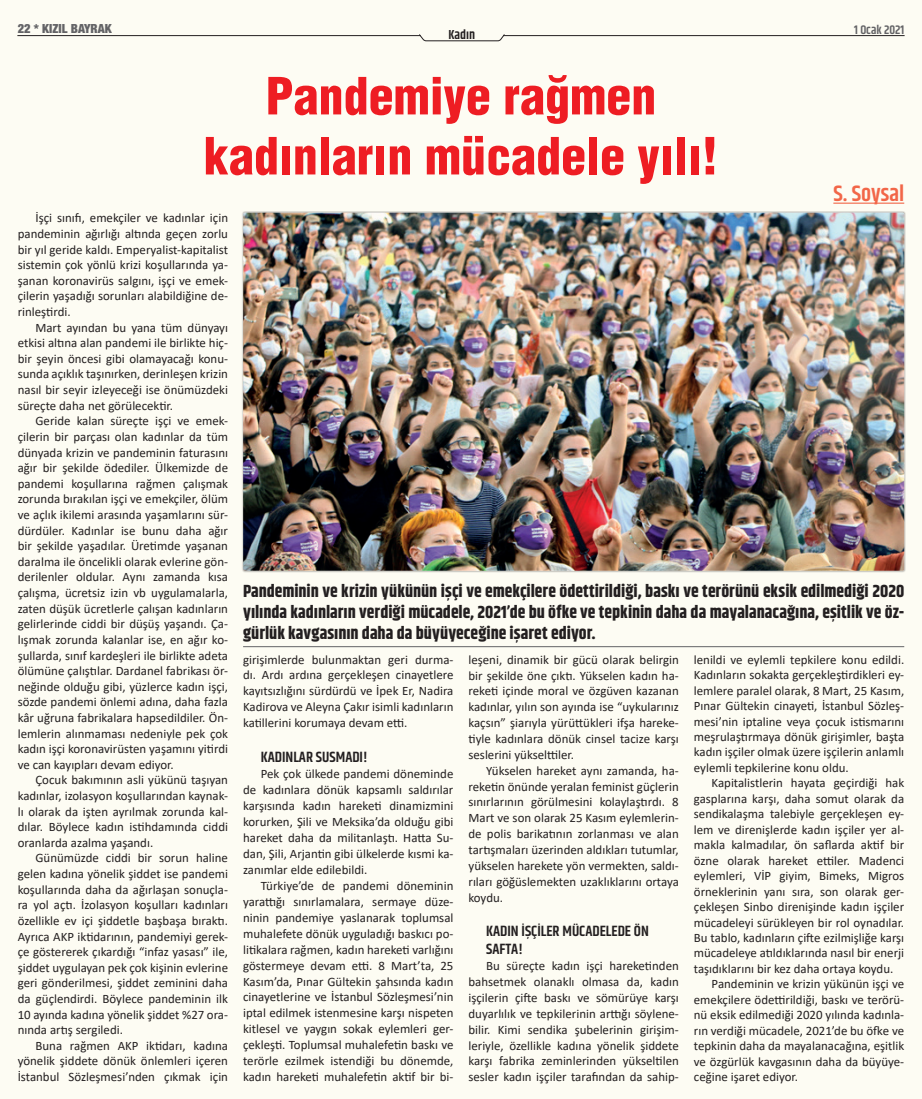
<style>
.page{position:relative;width:922px;height:1099px;background:#fff}
.page>*{position:absolute;margin:0;border:0;box-sizing:border-box;transform-origin:0 0}
.ana_başlık{font:900 condensed 50px/60px "Helvetica";color:#ee1d23;text-align:center}
.üst_imza{font:600 22.5px "Khand";color:#f26648}
.üst_spot{font:700 17.5px/21px "Khand";letter-spacing:.005em;color:#231f20;text-align:justify}
.ara_başlık{font:600 15px/18.4px "Khand";color:#231f20}
.t1{font:600 13.12px "Khand";color:#231f20}
.t2{font:12.88px/15.6px "Calibri";color:#231f20;text-align:justify}
.t3{font:900 condensed 12.5px "Helvetica Neue";color:#636366}
.t4{font:600 12.5px "Khand";color:#636366}
</style>
<div class="page">
<div style="left:0;top:0;width:921px;height:1098px;background:#fdfcf3"></div>
<hr style="left:18px;top:35px;width:402px;height:1px;background:#231f20">
<hr style="left:503px;top:35px;width:400px;height:1px;background:#231f20">
<svg style="left:419px;top:34px;width:85px;height:7px"></svg>
<hr style="left:833px;top:202px;width:71px;height:2px;background:#f26648">
<img style="left:243px;top:213px;width:661px;height:357px">
<hr style="left:243px;top:646px;width:661px;height:1px;background:#636366">
<p class="t3" style="left:18px;top:20px;width:95px">22 * KIZIL BAYRAK</p>
<p class="t4" style="left:854px;top:22px;width:52px">1 Ocak 2021</p>
<p class="t1" style="left:448px;top:26px;width:28px">Kadın</p>
<p class="ana_başlık" style="left:204px;top:65px;width:515px">Pandemiye rağmen kadınların mücadele yılı!</p>
<p class="üst_imza" style="left:833px;top:179px;width:72px">S. Soysal</p>
<p class="t2" style="left:18px;top:210px;width:212px;text-indent:18px">İşçi sınıfı, emekçiler ve kadınlar için pandeminin ağırlığı altında geçen zorlu bir yıl geride kaldı. Emperyalist-kapitalist sistemin çok yönlü krizi koşullarında ya&shy;şanan koronavirüs salgını, işçi ve emek&shy;çilerin yaşadığı sorunları alabildiğine de&shy;rinleştirdi.</p>
<p class="t2" style="left:18px;top:319px;width:212px;text-indent:18px">Mart ayından bu yana tüm dünyayı etkisi altına alan pandemi ile birlikte hiç&shy;bir şeyin öncesi gibi olamayacağı konu&shy;sunda açıklık taşınırken, derinleşen krizin nasıl bir seyir izleyeceği ise önümüzdeki süreçte daha net görülecektir.</p>
<p class="t2" style="left:18px;top:413px;width:212px;text-indent:18px">Geride kalan süreçte işçi ve emek&shy;çilerin bir parçası olan kadınlar da tüm dünyada krizin ve pandeminin faturasını ağır bir şekilde ödediler. Ülkemizde de pandemi koşullarına rağmen çalışmak zorunda bırakılan işçi ve emekçiler, ölüm ve açlık ikilemi arasında yaşamlarını sür&shy;dürdüler. Kadınlar ise bunu daha ağır bir şekilde yaşadılar. Üretimde yaşanan daralma ile öncelikli olarak evlerine gön&shy;derilenler oldular. Aynı zamanda kısa çalışma, ücretsiz izin vb uygulamalarla, zaten düşük ücretlerle çalışan kadınların gelirlerinde ciddi bir düşüş yaşandı. Ça&shy;lışmak zorunda kalanlar ise, en ağır ko&shy;şullarda, sınıf kardeşleri ile birlikte adeta ölümüne çalıştılar. Dardanel fabrikası ör&shy;neğinde olduğu gibi, yüzlerce kadın işçi, sözde pandemi önlemi adına, daha fazla kâr uğruna fabrikalara hapsedildiler. Ön&shy;lemlerin alınmaması nedeniyle pek çok kadın işçi koronavirüsten yaşamını yitirdi ve can kayıpları devam ediyor.</p>
<p class="t2" style="left:18px;top:772px;width:212px;text-indent:18px">Çocuk bakımının asli yükünü taşıyan kadınlar, izolasyon koşullarından kaynak&shy;lı olarak da işten ayrılmak zorunda kal&shy;dılar. Böylece kadın istihdamında ciddi oranlarda azalma yaşandı.</p>
<p class="t2" style="left:18px;top:850px;width:212px;text-indent:18px">Günümüzde ciddi bir sorun haline gelen kadına yönelik şiddet ise pandemi koşullarında daha da ağırlaşan sonuçla&shy;ra yol açtı. İzolasyon koşulları kadınları özellikle ev içi şiddetle başbaşa bıraktı.<br>Ayrıca AKP iktidarının, pandemiyi gerek&shy;çe göstererek çıkardığı “infaz yasası” ile, şiddet uygulayan pek çok kişinin evlerine geri gönderilmesi, şiddet zeminini daha da güçlendirdi. Böylece pandeminin ilk 10 ayında kadına yönelik şiddet %27 ora&shy;nında artış sergiledi.</p>
<p class="t2" style="left:18px;top:1037px;width:212px;text-indent:18px">Buna rağmen AKP iktidarı, kadına yönelik şiddete dönük önlemleri içeren İstanbul Sözleşmesi’nden çıkmak için</p>
<p class="üst_spot" style="left:243px;top:581px;width:662px">Pandeminin ve krizin yükünün işçi ve emekçilere ödettirildiği, baskı ve terörünü eksik edilmediği 2020 yılında kadınların verdiği mücadele, 2021’de bu öfke ve tepkinin daha da mayalanacağına, eşitlik ve öz&shy;gürlük kavgasının daha da büyüyeceğine işaret ediyor.</p>
<p class="t2" style="left:243px;top:651px;width:212px;line-height:16px">girişimlerde bulunmaktan geri durma&shy;dı. Ardı ardına gerçekleşen cinayetlere kayıtsızlığını sürdürdü ve İpek Er, Nadira Kadirova ve Aleyna Çakır isimli kadınların katillerini korumaya devam etti.</p>
<p class="ara_başlık" style="left:261px;top:748px;width:108px">KADINLAR SUSMADI!</p>
<p class="t2" style="left:243px;top:765px;width:212px;line-height:16px;text-indent:18px">Pek çok ülkede pandemi döneminde de kadınlara dönük kapsamlı saldırılar karşısında kadın hareketi dinamizmini korurken, Şili ve Meksika’da olduğu gibi hareket daha da militanlaştı. Hatta Su&shy;dan, Şili, Arjantin gibi ülkelerde kısmi ka&shy;zanımlar elde edilebildi.</p>
<p class="t2" style="left:243px;top:877px;width:212px;line-height:16px;text-indent:18px">Türkiye’de de pandemi döneminin yarattığı sınırlamalara, sermaye düze&shy;ninin pandemiye yaslanarak toplumsal muhalefete dönük uyguladığı baskıcı po&shy;litikalara rağmen, kadın hareketi varlığını göstermeye devam etti. 8 Mart’ta, 25<br>Kasım’da, Pınar Gültekin şahsında kadın cinayetlerine ve İstanbul Sözleşmesi’nin iptal edilmek istenmesine karşı nispeten kitlesel ve yaygın sokak eylemleri ger&shy;çekleşti. Toplumsal muhalefetin baskı ve terörle ezilmek istendiği bu dönemde, kadın hareketi muhalefetin aktif bir bi-</p>
<p class="t2" style="left:468px;top:651px;width:212px">leşeni, dinamik bir gücü olarak belirgin bir şekilde öne çıktı. Yükselen kadın ha&shy;reketi içinde moral ve özgüven kazanan kadınlar, yılın son ayında ise “uykularınız kaçsın” şiarıyla yürüttükleri ifşa hareke&shy;tiyle kadınlara dönük cinsel tacize karşı seslerini yükselttiler.</p>
<p class="t2" style="left:468px;top:762px;width:212px;text-indent:18px">Yükselen hareket aynı zamanda, ha&shy;reketin önünde yeralan feminist güçlerin sınırlarının görülmesini kolaylaştırdı. 8<br>Mart ve son olarak 25 Kasım eylemlerin&shy;de polis barikatının zorlanması ve alan tartışmaları üzerinden aldıkları tutumlar, yükselen harekete yön vermekten, saldı&shy;rıları göğüslemekten uzaklıklarını ortaya koydu.</p>
<p class="ara_başlık" style="left:486px;top:922px;width:164px">KADIN IŞÇILER MÜCADELEDE ÖN<br>SAFTA!</p>
<p class="t2" style="left:468px;top:957px;width:212px;text-indent:18px">Bu süreçte kadın işçi hareketinden bahsetmek olanaklı olmasa da, kadın işçilerin çifte baskı ve sömürüye karşı duyarlılık ve tepkilerinin arttığı söylene&shy;bilir. Kimi sendika şubelerinin girişim&shy;leriyle, özellikle kadına yönelik şiddete karşı fabrika zeminlerinden yükseltilen sesler kadın işçiler tarafından da sahip-</p>
<p class="t2" style="left:693px;top:651px;width:212px">lenildi ve eylemli tepkilere konu edildi.<br>Kadınların sokakta gerçekleştirdikleri ey&shy;lemlere paralel olarak, 8 Mart, 25 Kasım, Pınar Gültekin cinayeti, İstanbul Sözleş&shy;mesi’nin iptaline veya çocuk istismarını meşrulaştırmaya dönük girişimler, başta kadın işçiler olmak üzere işçilerin anlamlı eylemli tepkilerine konu oldu.</p>
<p class="t2" style="left:693px;top:775px;width:212px;text-indent:18px">Kapitalistlerin hayata geçirdiği hak gasplarına karşı, daha somut olarak da sendikalaşma talebiyle gerçekleşen ey&shy;lem ve direnişlerde kadın işçiler yer al&shy;makla kalmadılar, ön saflarda aktif bir özne olarak hareket ettiler. Madenci eylemleri, VİP giyim, Bimeks, Migros örneklerinin yanı sıra, son olarak ger&shy;çekleşen Sinbo direnişinde kadın işçiler mücadeleyi sürükleyen bir rol oynadılar.<br>Bu tablo, kadınların çifte ezilmişliğe karşı mücadeleye atıldıklarında nasıl bir enerji taşıdıklarını bir kez daha ortaya koydu.</p>
<p class="t2" style="left:693px;top:975px;width:212px;text-indent:18px">Pandeminin ve krizin yükünün işçi ve emekçilere ödettirildiği, baskı ve terörü&shy;nü eksik edilmediği 2020 yılında kadınla&shy;rın verdiği mücadele, 2021’de bu öfke ve tepkinin daha da mayalanacağına, eşitlik ve özgürlük kavgasının daha da büyüye&shy;ceğine işaret ediyor.</p>
</div>
